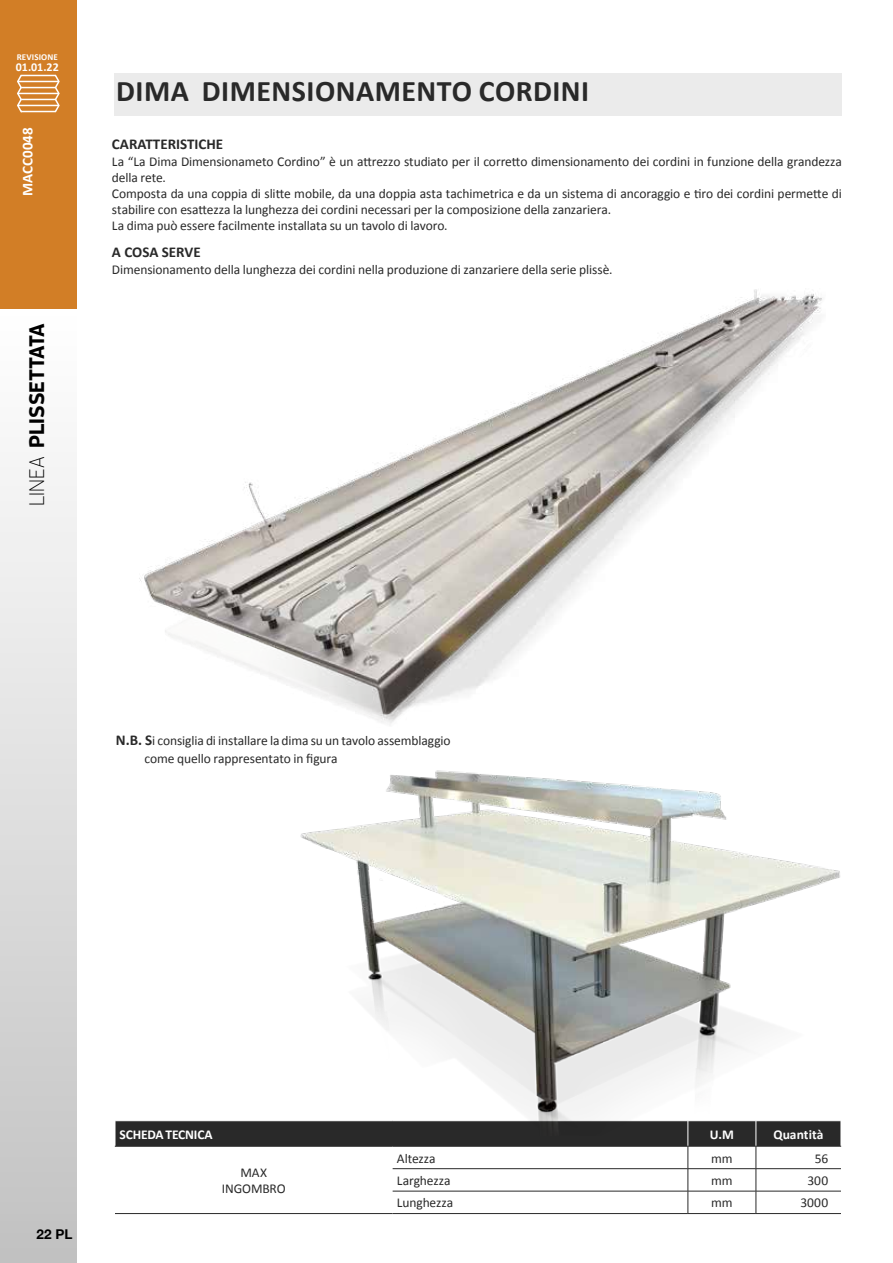
<style>
.page{position:relative;width:893px;height:1263px;background:#fff}
.page>*{position:absolute;margin:0;border:0;box-sizing:border-box;transform-origin:0 0}
.t1{font:700 30px "Calibri";letter-spacing:.015em;color:#292929}
.t2{font:700 21px "Enzo OT";color:#000}
.t3{font:700 15px "Calibri";color:#292929}
.t4{font:700 15px "Calibri";color:#fff}
.t5{font:13.5px/16.2px "Calibri";letter-spacing:-.01em;color:#292929}
.t6{font:700 13.5px "Calibri";letter-spacing:-.01em;color:#fff}
.t7{font:700 13.5px "Helvetica Neue";color:#000}
.t8{font:700 12px "Calibri";color:#fff}
.t9{font:700 9px "Calibri";letter-spacing:.01em;color:#fff}
.s1{font-weight:300}
.s2{font-weight:700;font-size:15px}
</style>
<div class="page">
<div style="left:0;top:311px;width:77px;height:952px;background:linear-gradient(to bottom,#fff,#c2c2c2)"></div>
<div style="left:0;top:0;width:77px;height:308px;background:#d27e26"></div>
<svg style="left:17px;top:74px;width:43px;height:39px"></svg>
<hr style="left:18px;top:105px;width:41px;height:1px;background:#fff">
<hr style="left:18px;top:93px;width:41px;height:1px;background:#fff">
<hr style="left:18px;top:81px;width:41px;height:1px;background:#fff">
<hr style="left:21px;top:87px;width:34px;height:1px;background:#fff">
<hr style="left:21px;top:99px;width:34px;height:1px;background:#fff">
<img style="left:139px;top:289px;width:683px;height:435px">
<hr style="left:115px;top:1213px;width:278px;height:1px;background:#292929">
<svg style="left:115px;top:1121px;width:727px;height:92px"></svg>
<hr style="left:756px;top:1168px;width:85px;height:1px;background:#292929">
<hr style="left:393px;top:1191px;width:295px;height:1px;background:#292929">
<hr style="left:688px;top:1191px;width:68px;height:1px;background:#292929">
<hr style="left:756px;top:1191px;width:85px;height:1px;background:#292929">
<hr style="left:393px;top:1213px;width:295px;height:1px;background:#292929">
<hr style="left:688px;top:1213px;width:68px;height:1px;background:#292929">
<hr style="left:756px;top:1213px;width:85px;height:1px;background:#292929">
<img style="left:265px;top:770px;width:577px;height:365px">
<div style="left:115px;top:74px;width:727px;height:42px;background:#ebebeb"></div>
<p class="t9" style="left:17px;top:51px;width:42px">REVISIONE</p>
<p class="t8" style="left:16px;top:58px;width:44px">01.01.22</p>
<p class="t4" style="left:17px;top:196px;width:70px;rotate:-90deg">MACC0048</p>
<h2 class="t2" style="left:24px;top:506px;width:184px;rotate:-90deg"><span class="s1">LINEA</span> PLISSETTATA</h2>
<h1 class="t1" style="left:116px;top:70px;width:474px">DIMA DIMENSIONAMENTO CORDINI</h1>
<p class="t3" style="left:112px;top:134px;width:113px">CARATTERISTICHE</p>
<p class="t5" style="left:112px;top:153px;width:731px">La “La Dima Dimensionameto Cordino” è un attrezzo studiato per il corretto dimensionamento dei cordini in funzione della grandezza della rete.<br>Composta da una coppia di slitte mobile, da una doppia asta tachimetrica e da un sistema di ancoraggio e tiro dei cordini permette di stabilire con esattezza la lunghezza dei cordini necessari per la composizione della zanzariera.<br>La dima può essere facilmente installata su un tavolo di lavoro.</p>
<p class="t3" style="left:112px;top:242px;width:90px">A COSA SERVE</p>
<p class="t5" style="left:112px;top:261px;width:502px">Dimensionamento della lunghezza dei cordini nella produzione di zanzariere della serie plissè.</p>
<p class="t5" style="left:145px;top:731px;width:308px;line-height:18.6px;text-indent:-29px"><span class="s2">N.B. S</span>i consiglia di installare la dima su un tavolo assemblaggio come quello rappresentato in figura</p>
<p class="t7" style="left:37px;top:1223px;width:37px">22 PL</p>
<p class="t6" style="left:120px;top:1124px;width:95px">SCHEDA TECNICA</p>
<p class="t6" style="left:710px;top:1124px;width:26px">U.M</p>
<p class="t6" style="left:773px;top:1124px;width:52px">Quantità</p>
<p class="t5" style="left:222px;top:1164px;width:65px;text-align:center">MAX<br>INGOMBRO</p>
<p class="t5" style="left:397px;top:1149px;width:40px">Altezza</p>
<p class="t5" style="left:711px;top:1149px;width:23px">mm</p>
<p class="t5" style="left:815px;top:1149px;width:15px">56</p>
<p class="t5" style="left:397px;top:1172px;width:55px">Larghezza</p>
<p class="t5" style="left:711px;top:1172px;width:23px">mm</p>
<p class="t5" style="left:807px;top:1172px;width:22px">300</p>
<p class="t5" style="left:397px;top:1194px;width:58px">Lunghezza</p>
<p class="t5" style="left:711px;top:1194px;width:23px">mm</p>
<p class="t5" style="left:800px;top:1194px;width:29px">3000</p>
</div>
